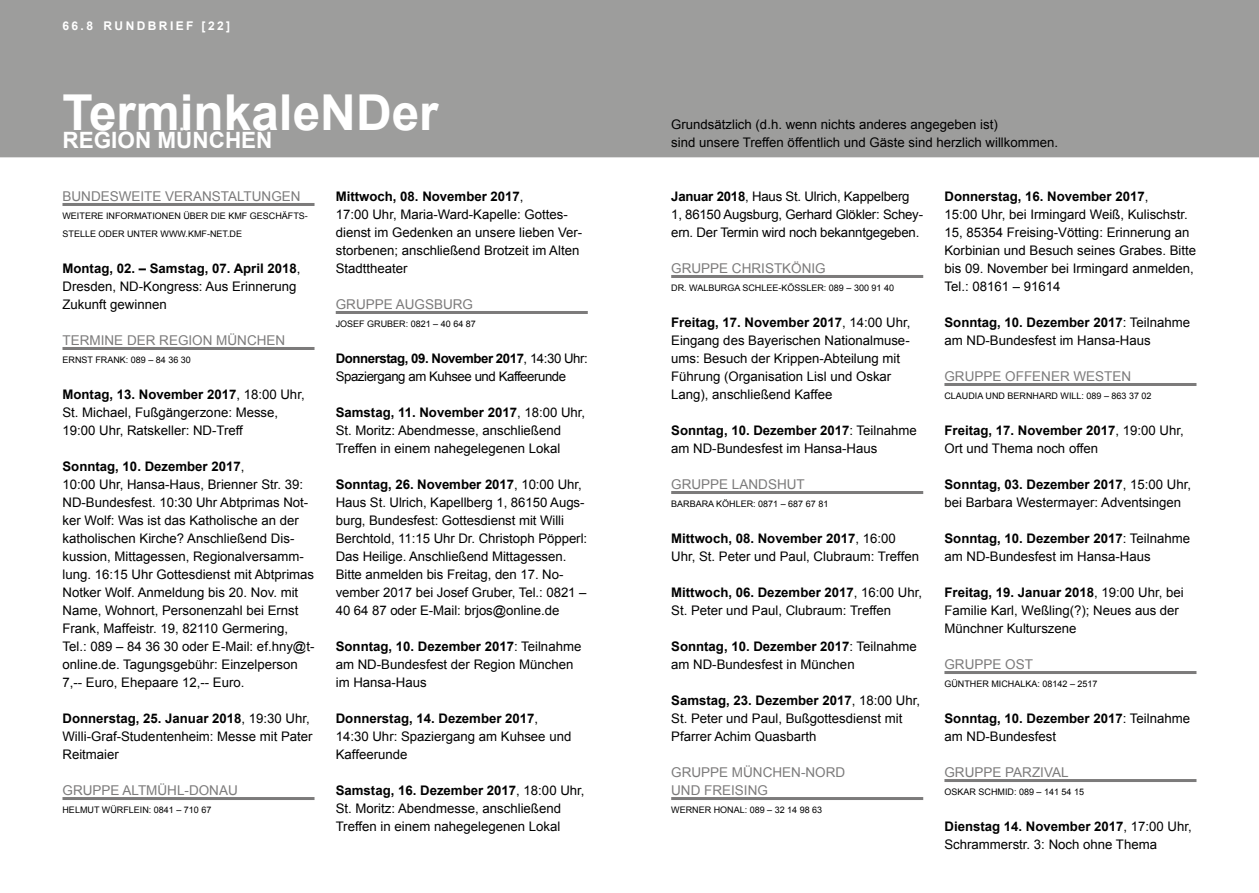
<style>
.page{position:relative;width:1259px;height:893px;background:#fff}
.page>*{position:absolute;margin:0;border:0;box-sizing:border-box;transform-origin:0 0}
.t1{font:700 49.5px "Arial";color:#fff}
.t2{font:700 22.5px "Arial";color:#fff}
.t3{font:13.5px/18px "Arial";color:#7c7b7b}
.t4{font:13.2px/18px "Arial";color:#000}
.t5{font:13.2px/18px "Arial";letter-spacing:-.03em;color:#000}
.t6{font:700 12px "Arial";letter-spacing:.2em;color:#fff}
.t7{font:9px/18px "Arial";color:#000}
.s1{font-weight:700}
</style>
<div class="page">
<div style="left:0;top:0;width:1259px;height:157px;background:#9d9d9c"></div>
<hr style="left:62px;top:203px;width:252px;height:3px;background:#7c7b7b">
<hr style="left:62px;top:347px;width:252px;height:3px;background:#7c7b7b">
<hr style="left:62px;top:797px;width:252px;height:3px;background:#7c7b7b">
<hr style="left:336px;top:311px;width:252px;height:3px;background:#7c7b7b">
<hr style="left:671px;top:275px;width:252px;height:3px;background:#7c7b7b">
<hr style="left:671px;top:491px;width:252px;height:3px;background:#7c7b7b">
<hr style="left:671px;top:797px;width:252px;height:3px;background:#7c7b7b">
<hr style="left:944px;top:383px;width:252px;height:3px;background:#7c7b7b">
<hr style="left:944px;top:671px;width:252px;height:3px;background:#7c7b7b">
<hr style="left:944px;top:779px;width:252px;height:3px;background:#7c7b7b">
<p class="t6" style="left:62px;top:17px;width:169px">66.8 RUNDBRIEF [22]</p>
<h1 class="t1" style="left:62px;top:80px;width:377px">TerminkaleNDer</h1>
<h2 class="t2" style="left:62px;top:125px;width:211px">REGION MÜNCHEN</h2>
<p class="t3" style="left:62px;top:187px;width:240px">BUNDESWEITE VERANSTALTUNGEN</p>
<p class="t7" style="left:62px;top:207px;width:247px">WEITERE INFORMATIONEN ÜBER DIE KMF GESCHÄFTS-<br>STELLE ODER UNTER WWW.KMF-NET.DE</p>
<p class="t4" style="left:62px;top:259px;width:239px"><span class="s1">Montag, 02. – Samstag, 07. April 2018</span>,<br>Dresden, ND-Kongress: Aus Erinnerung<br>Zukunft gewinnen</p>
<p class="t3" style="left:62px;top:331px;width:224px">TERMINE DER REGION MÜNCHEN</p>
<p class="t7" style="left:62px;top:351px;width:130px">ERNST FRANK: 089 – 84 36 30</p>
<p class="t4" style="left:62px;top:385px;width:244px"><span class="s1">Montag, 13. November 2017</span>, 18:00 Uhr,<br>St. Michael, Fußgängerzone: Messe,<br>19:00 Uhr, Ratskeller: ND-Treff</p>
<p class="t4" style="left:62px;top:457px;width:253px"><span class="s1">Sonntag, 10. Dezember 2017</span>,<br>10:00 Uhr, Hansa-Haus, Brienner Str. 39:<br>ND-Bundesfest. 10:30 Uhr Abtprimas Not&shy;ker Wolf: Was ist das Katholische an der katholischen Kirche? Anschließend Dis&shy;kussion, Mittagessen, Regionalversamm&shy;lung. 16:15 Uhr Gottesdienst mit Abtprimas Notker Wolf. Anmeldung bis 20. Nov. mit Name, Wohnort, Personenzahl bei Ernst Frank, Maffeistr. 19, 82110 Germering, Tel.: 089 – 84 36 30 oder E-Mail: ef.hny@t&shy;online.de. Tagungsgebühr: Einzelperson 7,-- Euro, Ehepaare 12,-- Euro.</p>
<p class="t4" style="left:62px;top:709px;width:252px"><span class="s1">Donnerstag, 25. Januar 2018</span>, 19:30 Uhr,<br>Willi-Graf-Studentenheim: Messe mit Pater<br>Reitmaier</p>
<p class="t3" style="left:62px;top:781px;width:177px">GRUPPE ALTMÜHL-DONAU</p>
<p class="t7" style="left:62px;top:801px;width:150px">HELMUT WÜRFLEIN: 0841 – 710 67</p>
<p class="t4" style="left:336px;top:187px;width:248px"><span class="s1">Mittwoch, 08. November 2017</span>,<br>17:00 Uhr, Maria-Ward-Kapelle: Gottes&shy;dienst im Gedenken an unsere lieben Ver&shy;storbenen; anschließend Brotzeit im Alten Stadttheater</p>
<p class="t3" style="left:336px;top:295px;width:139px">GRUPPE AUGSBURG</p>
<p class="t7" style="left:336px;top:315px;width:142px">JOSEF GRUBER: 0821 – 40 64 87</p>
<p class="t5" style="left:336px;top:349px;width:253px"><span class="s1">Donnerstag, 09. November 2017</span>, 14:30 Uhr:<br>Spaziergang am Kuhsee und Kaffeerunde</p>
<p class="t4" style="left:336px;top:403px;width:251px"><span class="s1">Samstag, 11. November 2017</span>, 18:00 Uhr,<br>St. Moritz: Abendmesse, anschließend<br>Treffen in einem nahegelegenen Lokal</p>
<p class="t4" style="left:336px;top:475px;width:253px"><span class="s1">Sonntag, 26. November 2017</span>, 10:00 Uhr, Haus St. Ulrich, Kapellberg 1, 86150 Augs&shy;burg, Bundesfest: Gottesdienst mit Willi Berchtold, 11:15 Uhr Dr. Christoph Pöpperl:<br>Das Heilige. Anschließend Mittagessen.<br>Bitte anmelden bis Freitag, den 17. No&shy;vember 2017 bei Josef Gruber, Tel.: 0821 – 40 64 87 oder E-Mail: brjos@online.de</p>
<p class="t4" style="left:336px;top:637px;width:247px"><span class="s1">Sonntag, 10. Dezember 2017</span>: Teilnahme am ND-Bundesfest der Region München im Hansa-Haus</p>
<p class="t4" style="left:336px;top:709px;width:237px"><span class="s1">Donnerstag, 14. Dezember 2017</span>,<br>14:30 Uhr: Spaziergang am Kuhsee und<br>Kaffeerunde</p>
<p class="t4" style="left:336px;top:781px;width:250px"><span class="s1">Samstag, 16. Dezember 2017</span>, 18:00 Uhr,<br>St. Moritz: Abendmesse, anschließend<br>Treffen in einem nahegelegenen Lokal</p>
<p class="t4" style="left:671px;top:116px;width:388px">Grundsätzlich (d.h. wenn nichts anderes angegeben ist)<br>sind unsere Treffen öffentlich und Gäste sind herzlich willkommen.</p>
<p class="t4" style="left:671px;top:187px;width:253px"><span class="s1">Januar 2018</span>, Haus St. Ulrich, Kappelberg<br>1, 86150 Augsburg, Gerhard Glökler: Schey&shy;ern. Der Termin wird noch bekanntgegeben.</p>
<p class="t3" style="left:671px;top:259px;width:156px">GRUPPE CHRISTKÖNIG</p>
<p class="t7" style="left:671px;top:279px;width:224px">DR. WALBURGA SCHLEE-KÖSSLER: 089 – 300 91 40</p>
<p class="t4" style="left:671px;top:313px;width:241px"><span class="s1">Freitag, 17. November 2017</span>, 14:00 Uhr, Eingang des Bayerischen Nationalmuse&shy;ums: Besuch der Krippen-Abteilung mit Führung (Organisation Lisl und Oskar Lang), anschließend Kaffee</p>
<p class="t4" style="left:671px;top:421px;width:247px"><span class="s1">Sonntag, 10. Dezember 2017</span>: Teilnahme am ND-Bundesfest im Hansa-Haus</p>
<p class="t3" style="left:671px;top:475px;width:135px">GRUPPE LANDSHUT</p>
<p class="t7" style="left:671px;top:495px;width:159px">BARBARA KÖHLER: 0871 – 687 67 81</p>
<p class="t4" style="left:671px;top:529px;width:249px"><span class="s1">Mittwoch, 08. November 2017</span>, 16:00<br>Uhr, St. Peter und Paul, Clubraum: Treffen</p>
<p class="t4" style="left:671px;top:583px;width:252px"><span class="s1">Mittwoch, 06. Dezember 2017</span>, 16:00 Uhr,<br>St. Peter und Paul, Clubraum: Treffen</p>
<p class="t4" style="left:671px;top:637px;width:247px"><span class="s1">Sonntag, 10. Dezember 2017</span>: Teilnahme am ND-Bundesfest in München</p>
<p class="t4" style="left:671px;top:691px;width:250px"><span class="s1">Samstag, 23. Dezember 2017</span>, 18:00 Uhr,<br>St. Peter und Paul, Bußgottesdienst mit<br>Pfarrer Achim Quasbarth</p>
<p class="t3" style="left:671px;top:763px;width:175px">GRUPPE MÜNCHEN-NORD<br>UND FREISING</p>
<p class="t7" style="left:671px;top:801px;width:153px">WERNER HONAL: 089 – 32 14 98 63</p>
<p class="t4" style="left:944px;top:187px;width:253px"><span class="s1">Donnerstag, 16. November 2017</span>,<br>15:00 Uhr, bei Irmingard Weiß, Kulischstr.<br>15, 85354 Freising-Vötting: Erinnerung an Korbinian und Besuch seines Grabes. Bitte bis 09. November bei Irmingard anmelden, Tel.: 08161 – 91614</p>
<p class="t4" style="left:944px;top:313px;width:247px"><span class="s1">Sonntag, 10. Dezember 2017</span>: Teilnahme am ND-Bundesfest im Hansa-Haus</p>
<p class="t3" style="left:944px;top:367px;width:188px">GRUPPE OFFENER WESTEN</p>
<p class="t7" style="left:944px;top:387px;width:209px">CLAUDIA UND BERNHARD WILL: 089 – 863 37 02</p>
<p class="t4" style="left:944px;top:421px;width:241px"><span class="s1">Freitag, 17. November 2017</span>, 19:00 Uhr,<br>Ort und Thema noch offen</p>
<p class="t4" style="left:944px;top:475px;width:248px"><span class="s1">Sonntag, 03. Dezember 2017</span>, 15:00 Uhr, bei Barbara Westermayer: Adventsingen</p>
<p class="t4" style="left:944px;top:529px;width:247px"><span class="s1">Sonntag, 10. Dezember 2017</span>: Teilnahme am ND-Bundesfest im Hansa-Haus</p>
<p class="t4" style="left:944px;top:583px;width:241px"><span class="s1">Freitag, 19. Januar 2018</span>, 19:00 Uhr, bei<br>Familie Karl, Weßling(?); Neues aus der<br>Münchner Kulturszene</p>
<p class="t3" style="left:944px;top:655px;width:90px">GRUPPE OST</p>
<p class="t7" style="left:944px;top:675px;width:155px">GÜNTHER MICHALKA: 08142 – 2517</p>
<p class="t4" style="left:944px;top:709px;width:247px"><span class="s1">Sonntag, 10. Dezember 2017</span>: Teilnahme am ND-Bundesfest</p>
<p class="t3" style="left:944px;top:763px;width:126px">GRUPPE PARZIVAL</p>
<p class="t7" style="left:944px;top:783px;width:141px">OSKAR SCHMID: 089 – 141 54 15</p>
<p class="t4" style="left:944px;top:817px;width:249px"><span class="s1">Dienstag 14. November 2017</span>, 17:00 Uhr,<br>Schrammerstr. 3: Noch ohne Thema</p>
</div>
